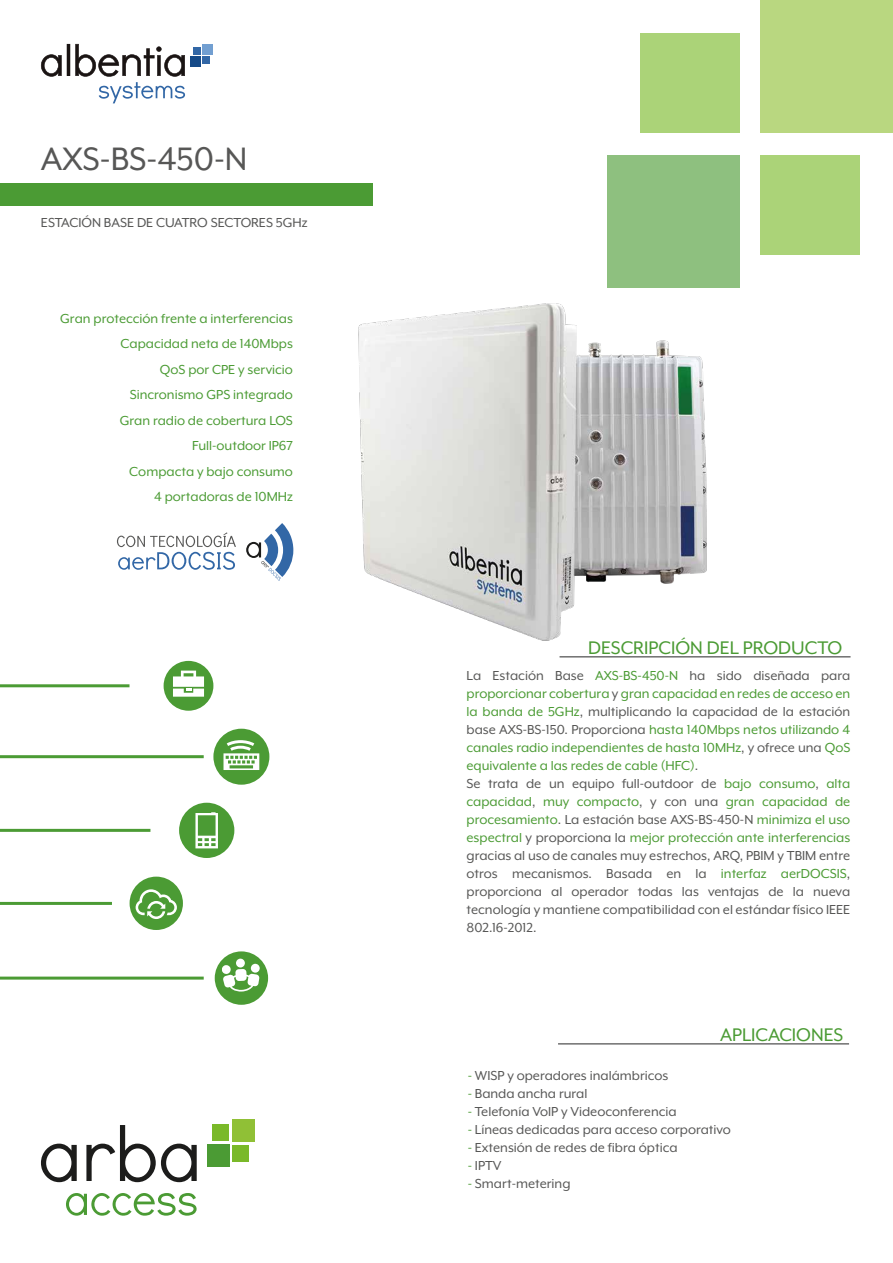
<style>
.page{position:relative;width:893px;height:1263px;background:#fff}
.page>*{position:absolute;margin:0;border:0;box-sizing:border-box;transform-origin:0 0}
.t1{font:37.35px "Mr Eaves XL Mod OT";color:#575756}
.t2{font:21px "Mr Eaves XL Mod OT";color:#4b9b34}
.t3{font:15px/18px "Mr Eaves XL Mod OT";color:#575756}
.t4{font:15px/25.5px "Mr Eaves XL Mod OT";color:#4b9b34;text-align:right}
.s1{color:#4b9b34}
</style>
<div class="page">
<div style="left:607px;top:155px;width:133px;height:133px;background:#8ec07f"></div>
<div style="left:760px;top:0;width:133px;height:133px;background:#b9d780"></div>
<div style="left:760px;top:155px;width:100px;height:100px;background:#abd378"></div>
<div style="left:640px;top:33px;width:100px;height:100px;background:#abd378"></div>
<svg style="left:41px;top:54px;width:21px;height:23px"></svg>
<hr style="left:67px;top:44px;width:3px;height:32px;background:#1a1413">
<svg style="left:75px;top:44px;width:110px;height:59px"></svg>
<div style="left:190px;top:56px;width:11px;height:11px;background:#154a88"></div>
<div style="left:202px;top:44px;width:11px;height:10px;background:#729fd1"></div>
<div style="left:202px;top:56px;width:8px;height:8px;background:#3267a6"></div>
<div style="left:193px;top:47px;width:8px;height:7px;background:#3267a6"></div>
<div style="left:207px;top:1145px;width:22px;height:22px;background:#4b9b34"></div>
<div style="left:232px;top:1119px;width:23px;height:22px;background:#90c036"></div>
<div style="left:232px;top:1145px;width:17px;height:16px;background:#7ab929"></div>
<div style="left:213px;top:1124px;width:16px;height:17px;background:#7ab929"></div>
<svg style="left:41px;top:1143px;width:36px;height:39px"></svg>
<svg style="left:86px;top:1125px;width:111px;height:57px"></svg>
<svg style="left:66px;top:1193px;width:131px;height:23px"></svg>
<div style="left:0;top:183px;width:372px;height:22px;background:#4b9b34"></div>
<hr style="left:560px;top:656px;width:290px;height:1px;background:#6f6f6f">
<hr style="left:558px;top:1043px;width:291px;height:1px;background:#6f6f6f">
<svg style="left:117px;top:532px;width:119px;height:38px"></svg>
<svg style="left:246px;top:523px;width:47px;height:58px"></svg>
<hr style="left:0;top:684px;width:129px;height:3px;background:#4b9b34">
<div style="left:164px;top:661px;width:49px;height:50px;background:#4b9b34;border-radius:50%"></div>
<svg style="left:173px;top:671px;width:31px;height:26px"></svg>
<hr style="left:0;top:755px;width:204px;height:3px;background:#4b9b34">
<hr style="left:0;top:976px;width:204px;height:3px;background:#4b9b34">
<div style="left:213px;top:729px;width:56px;height:56px;background:#4b9b34;border-radius:50%"></div>
<svg style="left:223px;top:740px;width:36px;height:30px"></svg>
<hr style="left:0;top:829px;width:150px;height:3px;background:#4b9b34">
<hr style="left:0;top:902px;width:112px;height:3px;background:#4b9b34">
<div style="left:179px;top:803px;width:55px;height:55px;background:#4b9b34;border-radius:50%"></div>
<svg style="left:195px;top:812px;width:23px;height:36px"></svg>
<div style="left:130px;top:877px;width:53px;height:53px;background:#4b9b34;border-radius:50%"></div>
<svg style="left:136px;top:889px;width:41px;height:30px"></svg>
<div style="left:215px;top:951px;width:53px;height:54px;background:#4b9b34;border-radius:50%"></div>
<div style="left:236px;top:958px;width:9px;height:9px;background:#fff;border-radius:50%"></div>
<svg style="left:222px;top:965px;width:38px;height:27px"></svg>
<img style="left:358px;top:303px;width:368px;height:355px">
<h1 class="t1" style="left:41px;top:140px;width:208px">AXS-BS-450-N</h1>
<p class="t3" style="left:41px;top:214px;width:268px">ESTACIÓN BASE DE CUATRO SECTORES 5GHz</p>
<p class="t4" style="left:60px;top:306px;width:234px">Gran protección frente a interferencias<br>Capacidad neta de 140Mbps<br>QoS por CPE y servicio<br>Sincronismo GPS integrado<br>Gran radio de cobertura LOS<br>Full-outdoor IP67<br>Compacta y bajo consumo<br>4 portadoras de 10MHz</p>
<h2 class="t2" style="left:588px;top:637px;width:256px">DESCRIPCIÓN DEL PRODUCTO</h2>
<p class="t3" style="left:466px;top:667px;width:385px">La Estación Base <span class="s1">AXS-BS-450-N</span> ha sido diseñada para <span class="s1">proporcionar cobertura</span> y <span class="s1">gran capacidad en redes de acceso en la banda de 5GHz</span>, multiplicando la capacidad de la estación base AXS-BS-150. Proporciona <span class="s1">hasta 140Mbps netos utilizando 4 canales radio independientes de hasta 10MHz</span>, y ofrece una <span class="s1">QoS equivalente a las redes de cable (HFC)</span>.<br>Se trata de un equipo full-outdoor de <span class="s1">bajo consumo</span>, <span class="s1">alta capacidad</span>, <span class="s1">muy compacto</span>, y con una <span class="s1">gran capacidad de procesamiento</span>. La estación base AXS-BS-450-N <span class="s1">minimiza el uso espectral</span> y proporciona la <span class="s1">mejor protección ante interferencias </span>gracias al uso de canales muy estrechos, ARQ, PBIM y TBIM entre otros mecanismos. Basada en la <span class="s1">interfaz aerDOCSIS</span>, proporciona al operador todas las ventajas de la nueva tecnología y mantiene compatibilidad con el estándar físico IEEE 802.16-2012.</p>
<h2 class="t2" style="left:720px;top:1024px;width:125px">APLICACIONES</h2>
<p class="t3" style="left:468px;top:1067px;width:202px"><span class="s1">-</span> WISP y operadores inalámbricos</p>
<p class="t3" style="left:468px;top:1085px;width:121px"><span class="s1">-</span> Banda ancha rural</p>
<p class="t3" style="left:468px;top:1103px;width:211px"><span class="s1">-</span> Telefonía VoIP y Videoconferencia</p>
<p class="t3" style="left:468px;top:1121px;width:265px"><span class="s1">-</span> Líneas dedicadas para acceso corporativo</p>
<p class="t3" style="left:468px;top:1139px;width:211px"><span class="s1">-</span> Extensión de redes de fibra óptica</p>
<p class="t3" style="left:468px;top:1157px;width:35px"><span class="s1">-</span> IPTV</p>
<p class="t3" style="left:468px;top:1175px;width:104px"><span class="s1">-</span> Smart-metering</p>
</div>
